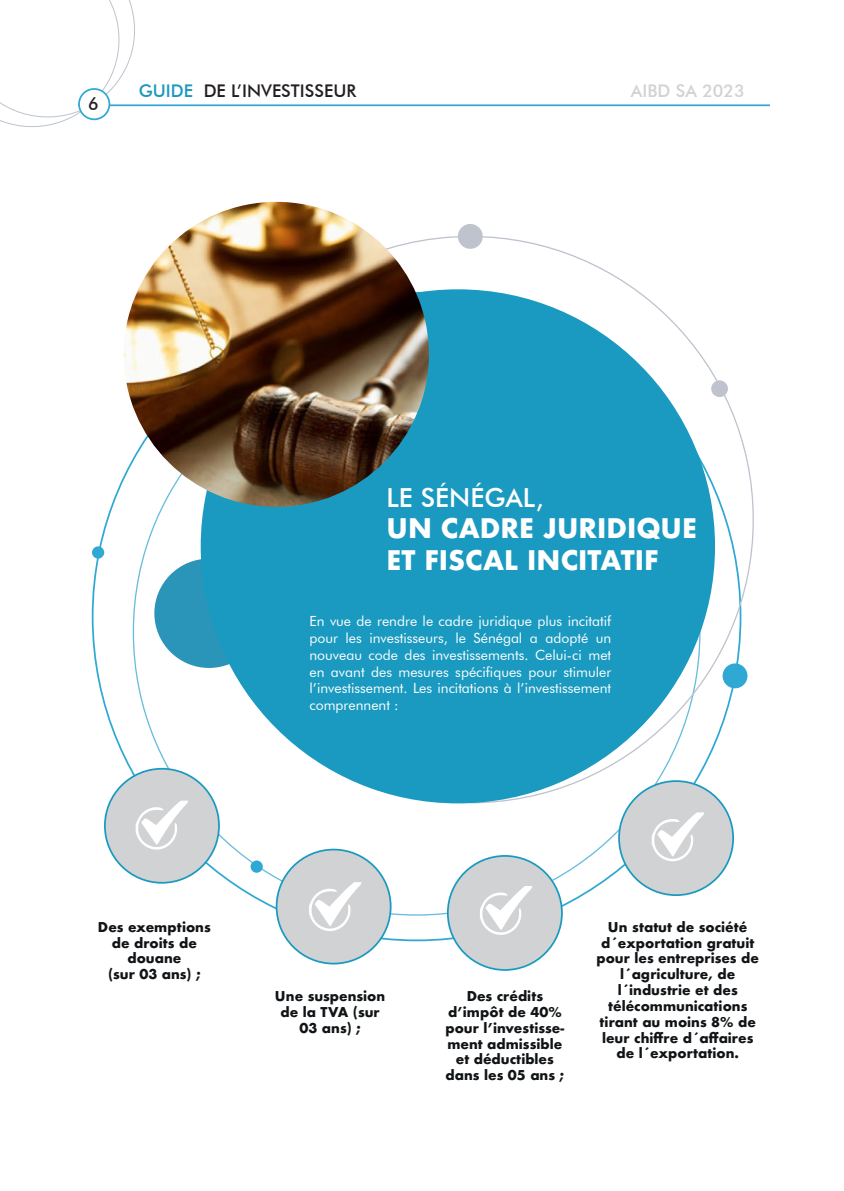
<style>
.page{position:relative;width:844px;height:1191px;background:#fff}
.page>*{position:absolute;margin:0;border:0;box-sizing:border-box;transform-origin:0 0}
.t1{font:700 26.25px/31.5px "Futura";color:#fff}
.t2{font:500 26.25px "Futura BT";color:#fff}
.t3{font:500 17.5px "Futura BT";color:#231f20}
.t4{font:500 17.5px "Futura BT";color:#d1d2d4}
.t5{font:14px/16.8px "Futura BT";color:#fff;text-align:justify}
.t6{font:700 13.12px/15.8px "Futura";color:#111416;text-align:center}
.s1{color:#1b98be}
</style>
<div class="page">
<svg style="left:0;top:0;width:143px;height:127px"></svg>
<hr style="left:78px;top:104px;width:691px;height:2px;background:#2fa9d4">
<div style="left:79px;top:89px;width:30px;height:30px;background:#fff;border-radius:50%"></div>
<div style="left:78px;top:88px;width:32px;height:32px;border:2px solid #2fa9d4;border-radius:50%"></div>
<svg style="left:344px;top:235px;width:410px;height:569px"></svg>
<div style="left:619px;top:781px;width:114px;height:114px;background:#d1d2d4;border-radius:50%"></div>
<div style="left:618px;top:780px;width:115px;height:116px;border:2px solid #1a9ac0;border-radius:50%"></div>
<div style="left:447px;top:856px;width:114px;height:114px;background:#d1d2d4;border-radius:50%"></div>
<div style="left:447px;top:855px;width:115px;height:115px;border:2px solid #1a9ac0;border-radius:50%"></div>
<div style="left:276px;top:849px;width:114px;height:114px;background:#d1d2d4;border-radius:50%"></div>
<div style="left:275px;top:848px;width:116px;height:116px;border:2px solid #1a9ac0;border-radius:50%"></div>
<div style="left:105px;top:768px;width:114px;height:114px;background:#d1d2d4;border-radius:50%"></div>
<div style="left:104px;top:768px;width:116px;height:115px;border:2px solid #1a9ac0;border-radius:50%"></div>
<div style="left:154px;top:558px;width:109px;height:110px;background:#2a95b9;border-radius:50%"></div>
<div style="left:201px;top:289px;width:513px;height:514px;background:#1a9ac0;border-radius:50%"></div>
<div style="left:92px;top:546px;width:12px;height:12px;background:#2fa9d4;border-radius:50%"></div>
<div style="left:250px;top:860px;width:13px;height:12px;background:#2fa9d4;border-radius:50%"></div>
<div style="left:722px;top:663px;width:25px;height:25px;background:#2fa9d4;border-radius:50%"></div>
<div style="left:458px;top:224px;width:24px;height:25px;background:#bec3ce;border-radius:50%"></div>
<div style="left:711px;top:380px;width:16px;height:17px;background:#bec3ce;border-radius:50%"></div>
<img style="left:124px;top:202px;width:305px;height:305px;border-radius:152px">
<svg style="left:136px;top:800px;width:52px;height:50px"></svg>
<svg style="left:651px;top:812px;width:53px;height:50px"></svg>
<svg style="left:309px;top:882px;width:52px;height:49px"></svg>
<svg style="left:480px;top:886px;width:52px;height:49px"></svg>
<h2 class="t3" style="left:88px;top:93px;width:12px">6</h2>
<h2 class="t3" style="left:139px;top:80px;width:219px"><span class="s1">GUIDE</span> DE L’INVESTISSEUR</h2>
<h2 class="t4" style="left:630px;top:80px;width:115px">AIBD SA 2023</h2>
<h1 class="t2" style="left:386px;top:481px;width:158px">LE SÉNÉGAL,</h1>
<h1 class="t1" style="left:386px;top:513px;width:312px">UN CADRE JURIDIQUE<br>ET FISCAL INCITATIF</h1>
<p class="t5" style="left:309px;top:612px;width:303px">En vue de rendre le cadre juridique plus incitatif pour les investisseurs, le Sénégal a adopté un nouveau code des investissements. Celui-ci met en avant des mesures spécifiques pour stimuler l’investissement. Les incitations à l’investissement comprennent :</p>
<p class="t6" style="left:98px;top:919px;width:114px">Des exemptions de droits de douane<br>(sur 03 ans) ;</p>
<p class="t6" style="left:275px;top:988px;width:112px">Une suspension de la TVA (sur<br>03 ans) ;</p>
<p class="t6" style="left:445px;top:988px;width:120px">Des crédits d’impôt de 40% pour l’investisse&shy;ment admissible et déductibles dans les 05 ans ;</p>
<p class="t6" style="left:596px;top:919px;width:164px">Un statut de société d´exportation gratuit pour les entreprises de l´agriculture, de l´industrie et des télécommunications tirant au moins 8% de leur chiffre d´affaires de l´exportation.</p>
</div>
